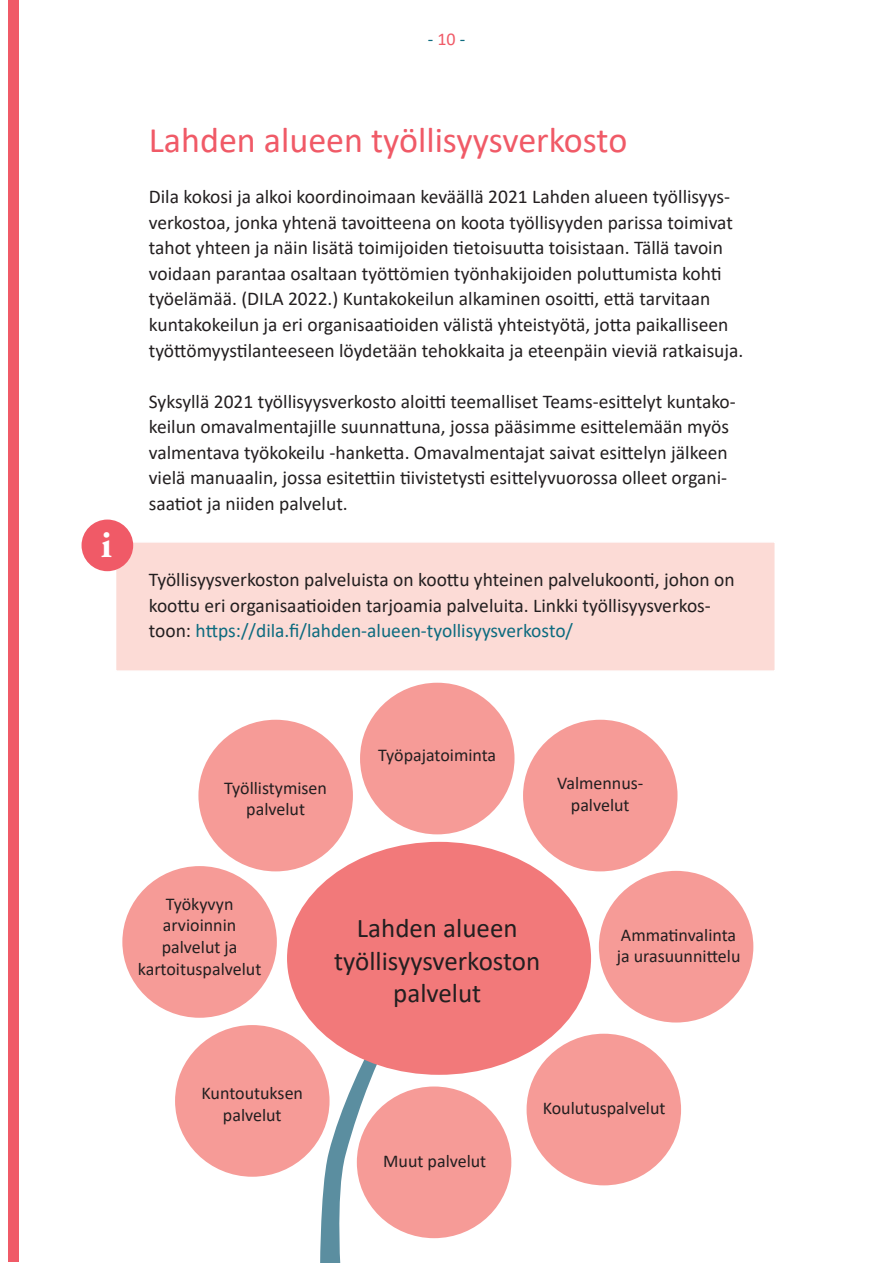
<style>
.page{position:relative;width:893px;height:1263px;background:#fff}
.page>*{position:absolute;margin:0;border:0;box-sizing:border-box;transform-origin:0 0}
.t1{font:700 39px "Adobe Garamond Pro";color:#fff}
.t2{font:36px "Calibri";color:#f05a67}
.t3{font:27px/32.4px "Calibri";color:#231f20;text-align:center}
.t4{font:19.5px/25.5px "Calibri";color:#231f20}
.t5{font:18px/21.6px "Calibri";color:#231f20;text-align:center}
.t6{font:18px "Calibri";color:#0d6b7f}
.s1{color:#f05a67}
.s2{color:#0d6b7f}
</style>
<div class="page">
<div style="left:8px;top:1px;width:11px;height:1261px;background:#f05a67"></div>
<svg style="left:320px;top:1055px;width:59px;height:208px"></svg>
<div style="left:287px;top:842px;width:304px;height:233px;background:#f2797a;border-radius:50%"></div>
<div style="left:115px;top:541px;width:661px;height:131px;background:#fcdbd6;border:2px solid #fff"></div>
<div style="left:82px;top:519px;width:51px;height:52px;background:#f05a67;border-radius:50%"></div>
<div style="left:599px;top:871px;width:154px;height:151px;background:#f69b97;border-radius:50%"></div>
<div style="left:523px;top:720px;width:154px;height:151px;background:#f69b97;border-radius:50%"></div>
<div style="left:360px;top:683px;width:154px;height:151px;background:#f69b97;border-radius:50%"></div>
<div style="left:198px;top:720px;width:155px;height:151px;background:#f69b97;border-radius:50%"></div>
<div style="left:357px;top:1086px;width:154px;height:152px;background:#f69b97;border-radius:50%"></div>
<div style="left:527px;top:1034px;width:154px;height:151px;background:#f69b97;border-radius:50%"></div>
<div style="left:175px;top:1025px;width:155px;height:152px;background:#f69b97;border-radius:50%"></div>
<div style="left:122px;top:866px;width:155px;height:152px;background:#f69b97;border-radius:50%"></div>
<h1 class="t1" style="left:101px;top:522px;width:13px">i</h1>
<p class="t6" style="left:428px;top:27px;width:39px">- <span class="s1">10</span> -</p>
<h2 class="t2" style="left:149px;top:115px;width:480px">Lahden alueen työllisyysverkosto</h2>
<p class="t4" style="left:149px;top:184px;width:596px">Dila kokosi ja alkoi koordinoimaan keväällä 2021 Lahden alueen työllisyys&shy;verkostoa, jonka yhtenä tavoitteena on koota työllisyyden parissa toimivat tahot yhteen ja näin lisätä toimijoiden tietoisuutta toisistaan. Tällä tavoin voidaan parantaa osaltaan työttömien työnhakijoiden poluttumista kohti työelämää. (DILA 2022.) Kuntakokeilun alkaminen osoitti, että tarvitaan kuntakokeilun ja eri organisaatioiden välistä yhteistyötä, jotta paikalliseen työttömyystilanteeseen löydetään tehokkaita ja eteenpäin vieviä ratkaisuja.</p>
<p class="t4" style="left:149px;top:388px;width:588px">Syksyllä 2021 työllisyysverkosto aloitti teemalliset Teams-esittelyt kuntako&shy;keilun omavalmentajille suunnattuna, jossa pääsimme esittelemään myös valmentava työkokeilu -hanketta. Omavalmentajat saivat esittelyn jälkeen vielä manuaalin, jossa esitettiin tiivistetysti esittelyvuorossa olleet organi&shy;saatiot ja niiden palvelut.</p>
<p class="t4" style="left:149px;top:566px;width:587px">Työllisyysverkoston palveluista on koottu yhteinen palvelukoonti, johon on koottu eri organisaatioiden tarjoamia palveluita. Linkki työllisyysverkos&shy;toon: <span class="s2">https://dila.fi/lahden-alueen-tyollisyysverkosto/</span></p>
<p class="t5" style="left:224px;top:776px;width:104px">Työllistymisen palvelut</p>
<p class="t5" style="left:378px;top:744px;width:119px">Työpajatoiminta</p>
<p class="t5" style="left:557px;top:772px;width:88px">Valmennus&shy;palvelut</p>
<p class="t5" style="left:138px;top:892px;width:125px">Työkyvyn arvioinnin palvelut ja kartoituspalvelut</p>
<h3 class="t3" style="left:334px;top:911px;width:208px">Lahden alueen työllisyysverkoston palvelut</h3>
<p class="t5" style="left:617px;top:923px;width:125px;text-align:left">Ammatinvalinta ja urasuunnittelu</p>
<p class="t5" style="left:201px;top:1082px;width:103px">Kuntoutuksen palvelut</p>
<p class="t5" style="left:383px;top:1150px;width:105px">Muut palvelut</p>
<p class="t5" style="left:543px;top:1097px;width:124px">Koulutuspalvelut</p>
</div>
